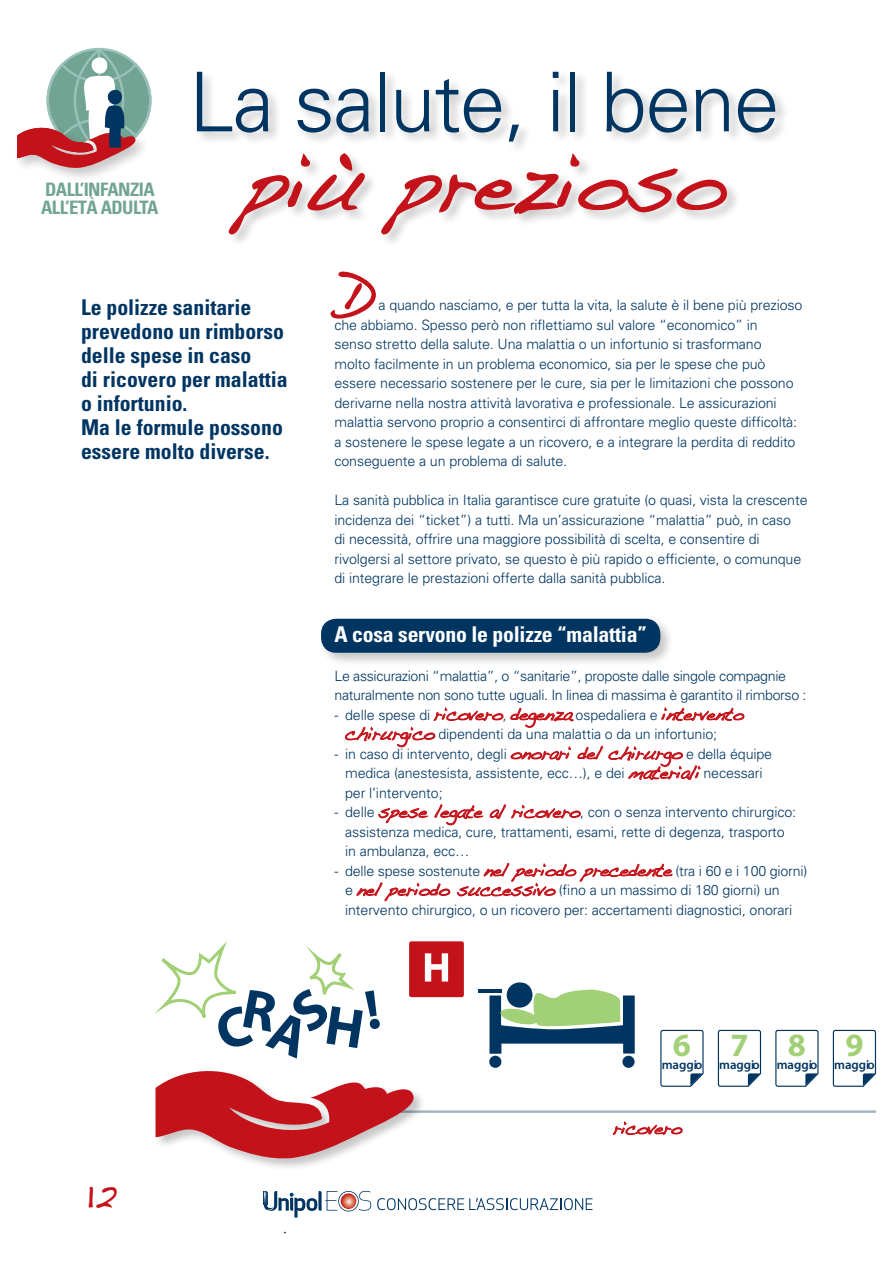
<style>
.page{position:relative;width:893px;height:1263px;background:#fff}
.page>*{position:absolute;margin:0;border:0;box-sizing:border-box;transform-origin:0 0}
.t1{font:300 82.5px "Univers";letter-spacing:-.02em;color:#003562}
.t2{font:82.5px "Handwriting Dakota";letter-spacing:-.02em;color:#c4121a}
.t3{font:60px "Handwriting Dakota";color:#c4121a}
.t4{font:45px "Handwriting Dakota";color:#c4121a}
.t5{font:700 32.7px "Myriad Pro";color:#a1d076}
.t6{font:700 condensed 21.75px/24px "Univers";color:#003562}
.t7{font:700 condensed 21.75px "Univers";letter-spacing:-.01em;color:#fff}
.t8{font:700 condensed 18.6px/18.5px "Univers";letter-spacing:-.03em;color:#71a492}
.t9{font:18px "Handwriting Dakota";letter-spacing:-.01em;color:#c4121a}
.t10{font:300 14.25px/19.5px "Univers";letter-spacing:-.01em;color:#003562}
.t11{font:600 12.9px "Myriad Pro";color:#003562}
.s1{font-family:"Handwriting Dakota";font-weight:400;font-size:18px;color:#c4121a}
</style>
<div class="page">
<svg style="left:377px;top:1198px;width:215px;height:12px"></svg>
<svg style="left:264px;top:1191px;width:107px;height:26px"></svg>
<hr style="left:371px;top:1110px;width:505px;height:3px;background:#a3b4be">
<div style="left:319px;top:616px;width:356px;height:51px;background:#231f20;opacity:.25"></div>
<div style="left:321px;top:619px;width:339px;height:34px;background:#003562;border-radius:15px"></div>
<div style="left:195px;top:70px;width:595px;height:178px;background:#231f20;opacity:.25"></div>
<svg style="left:228px;top:152px;width:138px;height:83px"></svg>
<svg style="left:380px;top:152px;width:348px;height:83px"></svg>
<svg style="left:330px;top:271px;width:46px;height:48px"></svg>
<svg style="left:510px;top:708px;width:64px;height:20px"></svg>
<svg style="left:661px;top:707px;width:84px;height:14px"></svg>
<svg style="left:345px;top:707px;width:159px;height:40px"></svg>
<svg style="left:510px;top:746px;width:61px;height:14px"></svg>
<svg style="left:577px;top:746px;width:124px;height:34px"></svg>
<svg style="left:378px;top:804px;width:106px;height:21px"></svg>
<svg style="left:490px;top:804px;width:91px;height:15px"></svg>
<svg style="left:356px;top:882px;width:94px;height:19px"></svg>
<svg style="left:457px;top:863px;width:216px;height:33px"></svg>
<hr style="left:98px;top:49px;width:2px;height:103px;background:#99c1b9">
<div style="left:14px;top:125px;width:136px;height:58px;background:#231f20;opacity:.25"></div>
<svg style="left:17px;top:56px;width:135px;height:113px"></svg>
<svg style="left:159px;top:948px;width:221px;height:110px"></svg>
<div style="left:410px;top:942px;width:53px;height:54px;background:#c4121a"></div>
<div style="left:409px;top:941px;width:55px;height:56px;border:2px solid #c4121a"></div>
<svg style="left:425px;top:953px;width:23px;height:28px"></svg>
<svg style="left:489px;top:982px;width:146px;height:72px"></svg>
<div style="left:154px;top:1070px;width:272px;height:102px;background:#231f20;opacity:.25"></div>
<svg style="left:155px;top:1070px;width:260px;height:90px"></svg>
<svg style="left:613px;top:1121px;width:70px;height:14px"></svg>
<svg style="left:660px;top:1029px;width:44px;height:58px"></svg>
<svg style="left:717px;top:1029px;width:45px;height:58px"></svg>
<svg style="left:775px;top:1029px;width:44px;height:58px"></svg>
<svg style="left:832px;top:1029px;width:45px;height:58px"></svg>
<hr style="left:478px;top:989px;width:23px;height:4px;background:#003562">
<div style="left:489px;top:1056px;width:12px;height:12px;background:#003562;border-radius:50%"></div>
<div style="left:622px;top:1056px;width:13px;height:12px;background:#003562;border-radius:50%"></div>
<h1 class="t1" style="left:189px;top:52px;width:592px">La salute, il bene</h1>
<h1 class="t2" style="left:243px;top:133px;width:485px">più prezioso</h1>
<h2 class="t3" style="left:334px;top:259px;width:42px">D</h2>
<h3 class="t8" style="left:41px;top:180px;width:119px">DALL’INFANZIA<br>ALL’ETÀ ADULTA</h3>
<h3 class="t6" style="left:81px;top:295px;width:208px">Le polizze sanitarie prevedono un rimborso delle spese in caso<br>di ricovero per malattia o infortunio.<br>Ma le formule possono essere molto diverse.</h3>
<p class="t10" style="left:334px;top:296px;width:469px;text-indent:44px">a quando nasciamo, e per tutta la vita, la salute è il bene più prezioso che abbiamo. Spesso però non riflettiamo sul valore “economico” in<br>senso stretto della salute. Una malattia o un infortunio si trasformano<br>molto facilmente in un problema economico, sia per le spese che può essere necessario sostenere per le cure, sia per le limitazioni che possono derivarne nella nostra attività lavorativa e professionale. Le assicurazioni malattia servono proprio a consentirci di affrontare meglio queste difficoltà: a sostenere le spese legate a un ricovero, e a integrare la perdita di reddito conseguente a un problema di salute.</p>
<p class="t10" style="left:334px;top:491px;width:475px">La sanità pubblica in Italia garantisce cure gratuite (o quasi, vista la crescente incidenza dei “ticket”) a tutti. Ma un’assicurazione “malattia” può, in caso<br>di necessità, offrire una maggiore possibilità di scelta, e consentire di rivolgersi al settore privato, se questo è più rapido o efficiente, o comunque di integrare le prestazioni offerte dalla sanità pubblica.</p>
<h3 class="t7" style="left:334px;top:621px;width:314px">A cosa servono le polizze “malattia”</h3>
<p class="t10" style="left:334px;top:666px;width:473px">Le assicurazioni “malattia”, o “sanitarie”, proposte dalle singole compagnie naturalmente non sono tutte uguali. In linea di massima è garantito il rimborso :</p>
<p class="t10" style="left:345px;top:705px;width:400px;text-indent:-11px">- delle spese di <span class="s1">ricovero</span>, <span class="s1">degenza</span> ospedaliera e <span class="s1">intervento chirurgico</span> dipendenti da una malattia o da un infortunio;</p>
<p class="t10" style="left:345px;top:744px;width:429px;text-indent:-11px">- in caso di intervento, degli <span class="s1">onorari del chirurgo</span> e della équipe medica (anestesista, assistente, ecc…), e dei <span class="s1">materiali</span> necessari per l’intervento;</p>
<p class="t10" style="left:345px;top:803px;width:452px;text-indent:-11px">- delle <span class="s1">spese legate al ricovero</span>, con o senza intervento chirurgico: assistenza medica, cure, trattamenti, esami, rette di degenza, trasporto in ambulanza, ecc…</p>
<p class="t10" style="left:345px;top:861px;width:464px;text-indent:-11px">- delle spese sostenute <span class="s1">nel periodo precedente</span> (tra i 60 e i 100 giorni) e <span class="s1">nel periodo successivo</span> (fino a un massimo di 180 giorni) un intervento chirurgico, o un ricovero per: accertamenti diagnostici, onorari</p>
<h3 class="t4" style="left:85px;top:1165px;width:33px">12</h3>
<h3 class="t5" style="left:673px;top:1024px;width:20px">6</h3>
<p class="t11" style="left:662px;top:1056px;width:42px">maggio</p>
<h3 class="t5" style="left:730px;top:1024px;width:20px">7</h3>
<p class="t11" style="left:719px;top:1056px;width:42px">maggio</p>
<h3 class="t5" style="left:788px;top:1024px;width:20px">8</h3>
<p class="t11" style="left:777px;top:1056px;width:42px">maggio</p>
<h3 class="t5" style="left:845px;top:1024px;width:20px">9</h3>
<p class="t11" style="left:834px;top:1056px;width:42px">maggio</p>
<p class="t9" style="left:613px;top:1117px;width:70px">ricovero</p>
</div>
